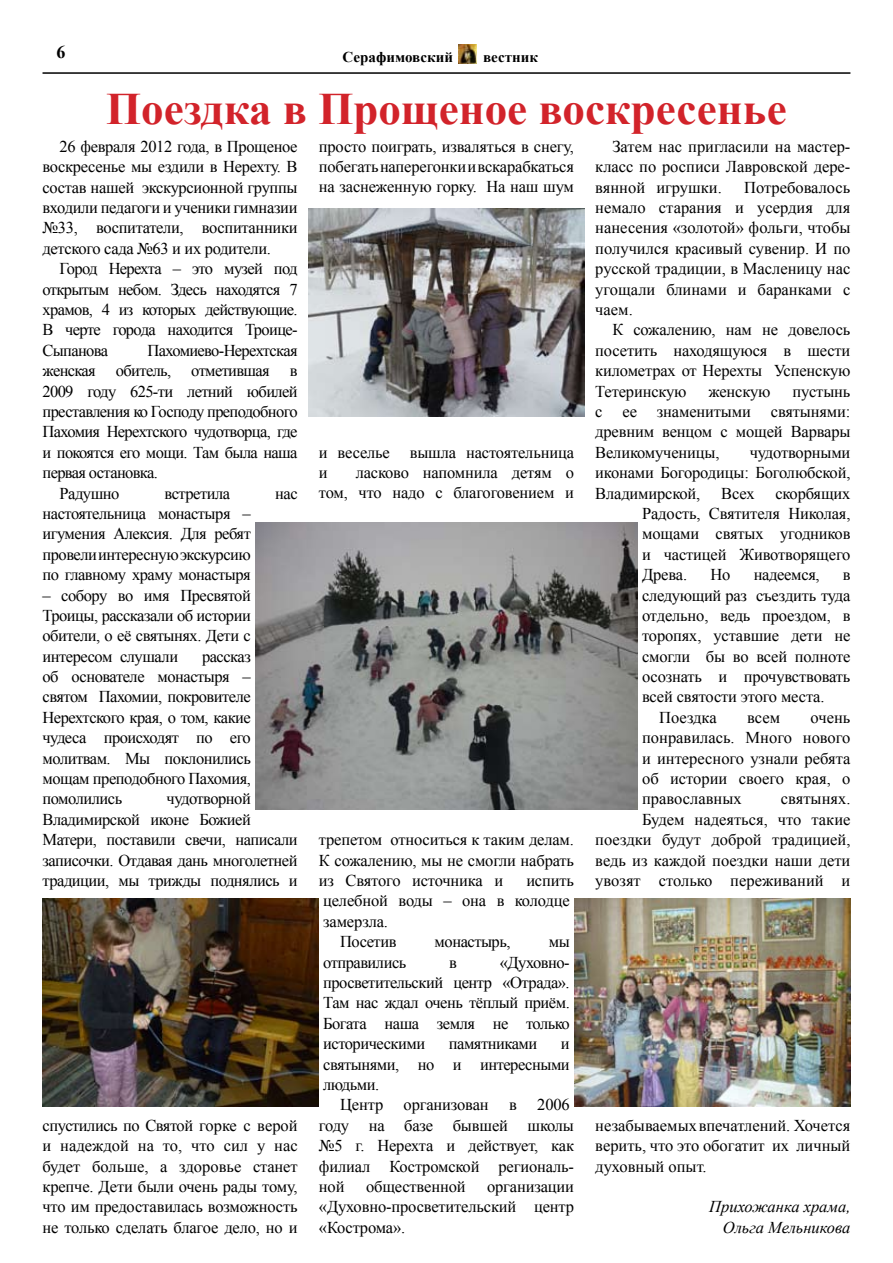
<style>
.page{position:relative;width:893px;height:1263px;background:#fff}
.page>*{position:absolute;margin:0;border:0;box-sizing:border-box;transform-origin:0 0}
.t1{font:700 45px "Times New Roman";color:#d2232a}
.t2{font:700 18px "Times New Roman";color:#000}
.t3{font:16.5px/20.4px "Times New Roman";letter-spacing:-.015em;color:#000;text-align:justify}
.t4{font:16.5px "Times New Roman";letter-spacing:-.04em;color:#000}
.t5{font:italic 16.5px/20.4px "Times New Roman";color:#000;text-align:right}
.t6{font:700 15px "Times New Roman";color:#000}
</style>
<div class="page">
<hr style="left:43px;top:72px;width:807px;height:2px;background:#000">
<img style="left:459px;top:44px;width:18px;height:19px">
<img style="left:255px;top:522px;width:383px;height:287px">
<img style="left:574px;top:899px;width:276px;height:207px">
<img style="left:43px;top:899px;width:276px;height:207px">
<img style="left:308px;top:209px;width:277px;height:207px">
<p class="t2" style="left:56px;top:40px;width:10px">6</p>
<p class="t6" style="left:343px;top:47px;width:112px">Серафимовский</p>
<p class="t6" style="left:483px;top:47px;width:56px">вестник</p>
<h1 class="t1" style="left:106px;top:78px;width:682px">Поездка в Прощеное воскресенье</h1>
<p class="t3" style="left:595px;top:136px;width:257px;text-indent:17px">Затем нас пригласили на мастер&shy;класс по росписи Лавровской дере&shy;вянной игрушки.</p>
<p class="t3" style="left:43px;top:136px;width:257px;text-indent:17px">26 февраля 2012 года, в Прощеное воскресенье мы ездили в Нерехту. В состав нашей экскурсионной группы входили педагоги и ученики гимназии №33, воспитатели, воспитанники детского сада №63 и их родители.</p>
<p class="t3" style="left:43px;top:258px;width:257px;text-indent:17px">Город Нерехта – это музей под открытым небом. Здесь находятся 7 храмов, 4 из которых действующие.<br>В черте города находится Троице-Cыпанова</p>
<p class="t3" style="left:319px;top:136px;width:257px">просто поиграть, изваляться в снегу, побегать наперегонки и вскарабкаться на заснеженную горку. На наш шум</p>
<p class="t3" style="left:595px;top:177px;width:257px;text-indent:149px">Потребовалось немало старания и усердия для нанесения «золотой» фольги, чтобы получился красивый сувенир. И по русской традиции, в Масленицу нас угощали блинами и баранками с чаем.</p>
<p class="t3" style="left:595px;top:319px;width:257px;text-indent:17px">К сожалению, нам не довелось посетить находящуюся в шести километрах от Нерехты Успенскую Тетеринскую</p>
<p class="t4" style="left:148px;top:339px;width:152px">Пахомиево-Нерехтская</p>
<p class="t4" style="left:43px;top:359px;width:257px">женская обитель, отметившая в</p>
<p class="t4" style="left:43px;top:380px;width:257px">2009 году 625-ти летний юбилей</p>
<p class="t4" style="left:43px;top:400px;width:257px">преставления ко Господу преподобного</p>
<p class="t4" style="left:43px;top:421px;width:257px">Пахомия Нерехтского чудотворца, где</p>
<p class="t4" style="left:43px;top:441px;width:257px">и покоятся его мощи. Там была наша</p>
<p class="t4" style="left:43px;top:461px;width:117px">первая остановка.</p>
<p class="t3" style="left:60px;top:482px;width:61px">Радушно</p>
<p class="t3" style="left:165px;top:482px;width:67px">встретила</p>
<p class="t3" style="left:275px;top:482px;width:24px">нас</p>
<p class="t3" style="left:43px;top:503px;width:210px">настоятельница монастыря – игумения Алексия. Для ребят провели интересную экскурсию по главному храму монастыря</p>
<p class="t3" style="left:43px;top:584px;width:210px">– собору во имя Пресвятой Троицы, рассказали об истории обители, о её святынях. Дети с интересом слушали</p>
<p class="t3" style="left:708px;top:381px;width:64px">женскую</p>
<p class="t3" style="left:595px;top:381px;width:257px;text-indent:197px">пустынь с ее знаменитыми святынями: древним венцом с мощей Варвары Великомученицы,</p>
<p class="t3" style="left:319px;top:442px;width:257px">и веселье вышла настоятельница и</p>
<p class="t3" style="left:595px;top:442px;width:257px;text-indent:154px">чудотворными иконами Богородицы: Боголюбской, Владимирской,</p>
<p class="t3" style="left:319px;top:462px;width:257px;text-align:right">ласково напомнила детям о<br>том, что надо с благоговением и</p>
<p class="t3" style="left:642px;top:482px;width:210px;text-indent:133px">скорбящих Радость, Святителя Николая, мощами святых угодников и частицей Животворящего Древа.</p>
<p class="t3" style="left:721px;top:482px;width:35px">Всех</p>
<p class="t3" style="left:710px;top:564px;width:21px">Но</p>
<p class="t3" style="left:754px;top:564px;width:68px">надеемся,</p>
<p class="t3" style="left:843px;top:564px;width:9px">в</p>
<p class="t3" style="left:642px;top:584px;width:210px">следующий раз съездить туда</p>
<p class="t3" style="left:642px;top:605px;width:210px">отдельно, ведь проездом, в</p>
<p class="t3" style="left:642px;top:625px;width:210px">торопях, уставшие дети не</p>
<p class="t3" style="left:642px;top:646px;width:210px">смогли бы во всей полноте</p>
<p class="t3" style="left:642px;top:666px;width:210px">осознать и прочувствовать</p>
<p class="t3" style="left:642px;top:686px;width:184px">всей святости этого места.</p>
<p class="t3" style="left:659px;top:707px;width:59px">Поездка</p>
<p class="t3" style="left:747px;top:707px;width:34px">всем</p>
<p class="t3" style="left:43px;top:646px;width:210px;text-indent:159px">рассказ об основателе монастыря – святом Пахомии, покровителе Нерехтского края, о том, какие чудеса происходят по его молитвам. Мы поклонились мощам преподобного Пахомия, помолились</p>
<p class="t3" style="left:642px;top:707px;width:210px;text-indent:169px">очень понравилась. Много нового и интересного узнали ребята об истории своего края, о православных</p>
<p class="t3" style="left:43px;top:788px;width:257px;text-align:left;text-indent:124px">чудотворной<br>Владимирской иконе Божией<br>Матери, поставили свечи, написали записочки. Отдавая дань многолетней традиции, мы трижды поднялись и</p>
<p class="t3" style="left:595px;top:788px;width:257px;text-align:right">святынях.<br>Будем надеяться, что такие поездки будут доброй традицией, ведь из каждой поездки наши дети увозят столько переживаний и</p>
<p class="t3" style="left:319px;top:829px;width:257px">трепетом относиться к таким делам.<br>К сожалению, мы не смогли набрать из Святого источника и</p>
<p class="t3" style="left:526px;top:870px;width:49px">испить</p>
<p class="t3" style="left:323px;top:890px;width:248px">целебной воды – она в колодце</p>
<p class="t3" style="left:323px;top:911px;width:66px">замерзла.</p>
<p class="t3" style="left:340px;top:931px;width:58px">Посетив</p>
<p class="t3" style="left:435px;top:931px;width:77px">монастырь,</p>
<p class="t3" style="left:549px;top:931px;width:23px">мы</p>
<p class="t3" style="left:323px;top:951px;width:85px">отправились</p>
<p class="t3" style="left:449px;top:951px;width:9px">в</p>
<p class="t3" style="left:323px;top:951px;width:248px;text-indent:177px">«Духовно&shy;просветительский центр «Отрада».<br>Там нас ждал очень тёплый приём.<br>Богата наша земля не только историческими</p>
<p class="t3" style="left:449px;top:1033px;width:90px">памятниками</p>
<p class="t3" style="left:323px;top:1033px;width:248px;text-indent:238px">и святынями, но и интересными людьми.</p>
<p class="t3" style="left:319px;top:1094px;width:257px;text-align:left;text-indent:21px">Центр организован в 2006 году на базе бывшей школы №5 г. Нерехта и действует, как филиал Костромской региональ&shy;ной</p>
<p class="t3" style="left:595px;top:1115px;width:257px">незабываемых впечатлений. Хочется верить, что это обогатит их личный духовный опыт.</p>
<p class="t5" style="left:709px;top:1196px;width:143px">Прихожанка храма,<br>Ольга Мельникова</p>
<p class="t3" style="left:43px;top:1115px;width:257px">спустились по Святой горке с верой и надеждой на то, что сил у нас будет больше, а здоровье станет крепче. Дети были очень рады тому, что им предоставилась возможность не только сделать благое дело, но и</p>
<p class="t3" style="left:366px;top:1176px;width:101px">общественной</p>
<p class="t3" style="left:319px;top:1176px;width:257px;text-indent:168px">организации «Духовно-просветительский центр «Кострома».</p>
</div>
